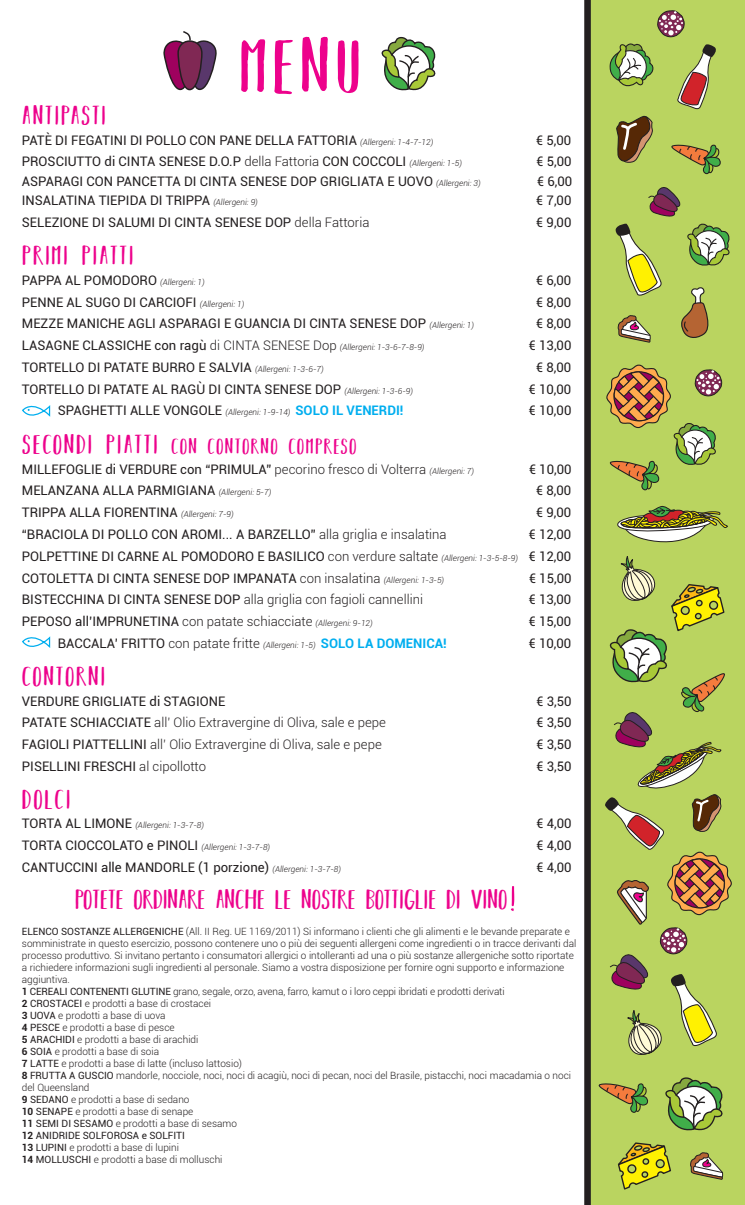
<style>
.page{position:relative;width:745px;height:1205px;background:#fff}
.page>*{position:absolute;margin:0;border:0;box-sizing:border-box;transform-origin:0 0}
.t1{font:70.38px "BEARHUGSBYRATTICSASSIN";color:#ed028c}
.t2{font:24.62px "BEARHUGSBYRATTICSASSIN";color:#ed028c}
.t3{font:24.62px "BEARHUGSBYRATTICSASSIN";letter-spacing:.07em;color:#ed028c}
.t4{font:19.75px "BEARHUGSBYRATTICSASSIN";letter-spacing:.07em;color:#ed028c}
.t5{font:13.12px "Roboto";color:#231f20}
.t6{font:300 13.12px "Roboto";color:#231f20}
.t7{font:300 10px/12px "Roboto";color:#231f20}
.t8{font:10px "Roboto";color:#231f20}
.t9{font:italic 300 8.25px "Roboto";color:#231f20}
.s1{font-weight:300;font-style:italic;font-size:8.25px}
.s2{font-weight:300}
.s3{font-weight:700;color:#00aeef}
.s4{font-size:24.62px}
.s5{font-weight:400}
.s6{font-style:italic;font-size:8.25px}
.s7{font-weight:400;font-style:normal;font-size:13.12px}
.s8{color:#fff}
.s9{font-weight:700}
</style>
<div class="page">
<div style="left:588px;top:2px;width:154px;height:1200px;background:#bad460"></div>
<div style="left:586px;top:0;width:158px;height:1205px;border:5px solid #bad460"></div>
<svg style="left:617px;top:505px;width:111px;height:38px"></svg>
<svg style="left:690px;top:1152px;width:33px;height:28px"></svg>
<svg style="left:598px;top:1083px;width:51px;height:30px"></svg>
<svg style="left:606px;top:364px;width:116px;height:127px"></svg>
<svg style="left:381px;top:36px;width:55px;height:55px"></svg>
<svg style="left:609px;top:10px;width:112px;height:165px"></svg>
<svg style="left:665px;top:1077px;width:58px;height:54px"></svg>
<svg style="left:615px;top:187px;width:115px;height:156px"></svg>
<svg style="left:163px;top:31px;width:54px;height:60px"></svg>
<svg style="left:510px;top:886px;width:4px;height:25px"></svg>
<svg style="left:617px;top:1142px;width:54px;height:48px"></svg>
<svg style="left:605px;top:556px;width:127px;height:499px"></svg>
<div style="left:584px;top:0;width:6px;height:1205px;background:#231f20"></div>
<svg style="left:22px;top:405px;width:29px;height:12px"></svg>
<svg style="left:22px;top:636px;width:29px;height:12px"></svg>
<h1 class="t1" style="left:239px;top:37px;width:124px">MENU</h1>
<p class="t3" style="left:22px;top:105px;width:86px">ANTIPASTI</p>
<p class="t5" style="left:22px;top:131px;width:412px">PATÈ DI FEGATINI DI POLLO CON PANE DELLA FATTORIA <span class="s1">(Allergeni: 1-4-7-12)</span></p>
<p class="t5" style="left:536px;top:131px;width:37px">€ 5,00</p>
<p class="t5" style="left:22px;top:153px;width:441px">PROSCIUTTO di CINTA SENESE D.O.P <span class="s2">della Fattoria</span> CON COCCOLI <span class="s1">(Allergeni: 1-5)</span></p>
<p class="t5" style="left:536px;top:153px;width:37px">€ 5,00</p>
<p class="t5" style="left:22px;top:172px;width:460px">ASPARAGI CON PANCETTA DI CINTA SENESE DOP GRIGLIATA E UOVO <span class="s1">(Allergeni: 3)</span></p>
<p class="t5" style="left:536px;top:172px;width:37px">€ 6,00</p>
<p class="t5" style="left:22px;top:191px;width:237px">INSALATINA TIEPIDA DI TRIPPA <span class="s1">(Allergeni: 9)</span></p>
<p class="t5" style="left:536px;top:191px;width:37px">€ 7,00</p>
<p class="t5" style="left:22px;top:213px;width:349px">SELEZIONE DI SALUMI DI CINTA SENESE DOP <span class="s2">della Fattoria</span></p>
<p class="t5" style="left:536px;top:213px;width:37px">€ 9,00</p>
<p class="t3" style="left:22px;top:245px;width:113px">PRIMI PIATTI</p>
<p class="t5" style="left:22px;top:271px;width:184px">PAPPA AL POMODORO <span class="s1">(Allergeni: 1)</span></p>
<p class="t5" style="left:535px;top:271px;width:37px">€ 6,00</p>
<p class="t5" style="left:22px;top:293px;width:224px">PENNE AL SUGO DI CARCIOFI <span class="s1">(Allergeni: 1)</span></p>
<p class="t5" style="left:535px;top:293px;width:37px">€ 8,00</p>
<p class="t5" style="left:22px;top:314px;width:453px">MEZZE MANICHE AGLI ASPARAGI E GUANCIA DI CINTA SENESE DOP <span class="s1">(Allergeni: 1)</span></p>
<p class="t5" style="left:536px;top:314px;width:37px">€ 8,00</p>
<p class="t5" style="left:22px;top:336px;width:404px">LASAGNE CLASSICHE con ragù <span class="s2">di CINTA SENESE Dop</span> <span class="s1">(Allergeni: 1-3-6-7-8-9)</span></p>
<p class="t5" style="left:528px;top:336px;width:44px">€ 13,00</p>
<p class="t5" style="left:22px;top:358px;width:303px">TORTELLO DI PATATE BURRO E SALVIA <span class="s1">(Allergeni: 1-3-6-7)</span></p>
<p class="t5" style="left:536px;top:358px;width:37px">€ 8,00</p>
<p class="t5" style="left:22px;top:380px;width:392px">TORTELLO DI PATATE AL RAGÙ DI CINTA SENESE DOP <span class="s1">(Allergeni: 1-3-6-9)</span></p>
<p class="t5" style="left:528px;top:380px;width:44px">€ 10,00</p>
<p class="t5" style="left:58px;top:402px;width:347px">SPAGHETTI ALLE VONGOLE <span class="s1">(Allergeni: 1-9-14)</span> <span class="s3">SOLO IL VENERDI!</span></p>
<p class="t5" style="left:528px;top:402px;width:44px">€ 10,00</p>
<p class="t4" style="left:22px;top:438px;width:336px"><span class="s4">SECONDI PIATTI</span> CON CONTORNO COMPRESO</p>
<p class="t5" style="left:22px;top:460px;width:453px">MILLEFOGLIE di VERDURE con “PRIMULA” <span class="s2">pecorino fresco di Volterra</span> <span class="s1">(Allergeni: 7)</span></p>
<p class="t5" style="left:528px;top:460px;width:44px">€ 10,00</p>
<p class="t5" style="left:22px;top:481px;width:251px">MELANZANA ALLA PARMIGIANA <span class="s1">(Allergeni: 5-7)</span></p>
<p class="t5" style="left:536px;top:481px;width:37px">€ 8,00</p>
<p class="t5" style="left:22px;top:503px;width:213px">TRIPPA ALLA FIORENTINA <span class="s1">(Allergeni: 7-9)</span></p>
<p class="t5" style="left:536px;top:503px;width:37px">€ 9,00</p>
<p class="t5" style="left:22px;top:525px;width:426px">“BRACIOLA DI POLLO CON AROMI... A BARZELLO” <span class="s2">alla griglia e insalatina</span></p>
<p class="t5" style="left:528px;top:525px;width:44px">€ 12,00</p>
<p class="t5" style="left:22px;top:547px;width:550px">POLPETTINE DI CARNE AL POMODORO E BASILICO <span class="s2">con verdure saltate</span> <span class="s1">(Allergeni: 1-3-5-8-9)</span> € 12,00</p>
<p class="t5" style="left:22px;top:569px;width:423px">COTOLETTA DI CINTA SENESE DOP IMPANATA <span class="s2">con insalatina</span> <span class="s1">(Allergeni: 1-3-5)</span></p>
<p class="t5" style="left:528px;top:569px;width:44px">€ 15,00</p>
<p class="t6" style="left:22px;top:590px;width:402px"><span class="s5">BISTECCHINA DI CINTA SENESE DOP</span> alla griglia con fagioli cannellini</p>
<p class="t5" style="left:528px;top:590px;width:44px">€ 13,00</p>
<p class="t5" style="left:22px;top:612px;width:352px">PEPOSO all’IMPRUNETINA <span class="s2">con patate schiacciate</span> <span class="s1">(Allergeni: 9-12)</span></p>
<p class="t5" style="left:528px;top:612px;width:44px">€ 15,00</p>
<p class="t6" style="left:58px;top:634px;width:390px"><span class="s5">BACCALA’ FRITTO</span> con patate fritte <span class="s6">(Allergeni: 1-5)</span> <span class="s3">SOLO LA DOMENICA!</span></p>
<p class="t5" style="left:528px;top:634px;width:44px">€ 10,00</p>
<p class="t3" style="left:22px;top:666px;width:85px">CONTORNI</p>
<p class="t5" style="left:22px;top:691px;width:205px">VERDURE GRIGLIATE di STAGIONE</p>
<p class="t5" style="left:536px;top:691px;width:37px">€ 3,50</p>
<p class="t6" style="left:22px;top:713px;width:365px"><span class="s5">PATATE SCHIACCIATE</span> all’ Olio Extravergine di Oliva, sale e pepe</p>
<p class="t5" style="left:536px;top:713px;width:37px">€ 3,50</p>
<p class="t6" style="left:22px;top:735px;width:361px"><span class="s5">FAGIOLI PIATTELLINI</span> all’ Olio Extravergine di Oliva, sale e pepe</p>
<p class="t5" style="left:536px;top:735px;width:37px">€ 3,50</p>
<p class="t5" style="left:22px;top:757px;width:186px">PISELLINI FRESCHI <span class="s2">al cipollotto</span></p>
<p class="t5" style="left:536px;top:757px;width:37px">€ 3,50</p>
<p class="t2" style="left:22px;top:789px;width:50px">DOLCI</p>
<p class="t9" style="left:22px;top:820px;width:183px"><span class="s7">TORTA AL LIMONE</span> (Allergeni: 1-3-7-8)</p>
<p class="t5" style="left:536px;top:814px;width:37px">€ 4,00</p>
<p class="t5" style="left:22px;top:836px;width:249px">TORTA CIOCCOLATO e PINOLI <span class="s1">(Allergeni: 1-3-7-8)</span></p>
<p class="t5" style="left:536px;top:836px;width:37px">€ 4,00</p>
<p class="t5" style="left:22px;top:858px;width:320px">CANTUCCINI alle MANDORLE (1 porzione) <span class="s1">(Allergeni: 1-3-7-8)</span></p>
<p class="t5" style="left:536px;top:858px;width:37px">€ 4,00</p>
<p class="t2" style="left:75px;top:889px;width:452px">POTETE ORDINARE ANCHE LE NOSTRE BOTTIGLIE DI VINO<span class="s8">AA</span></p>
<p class="t7" style="left:22px;top:925px;width:555px"><span class="s5">ELENCO SOSTANZE ALLERGENICHE</span> (All. II Reg. UE 1169/2011) Si informano i clienti che gli alimenti e le bevande preparate e somministrate in questo esercizio, possono contenere uno o più dei seguenti allergeni come ingredienti o in tracce derivanti dal processo produttivo. Si invitano pertanto i consumatori allergici o intolleranti ad una o più sostanze allergeniche sotto riportate a richiedere informazioni sugli ingredienti al personale. Siamo a vostra disposizione per fornire ogni supporto e informazione aggiuntiva.</p>
<p class="t7" style="left:22px;top:985px;width:484px"><span class="s9">1</span> <span class="s5">CEREALI CONTENENTI GLUTINE</span> grano, segale, orzo, avena, farro, kamut o i loro ceppi ibridati e prodotti derivati</p>
<p class="t7" style="left:22px;top:997px;width:191px"><span class="s9">2</span> <span class="s5">CROSTACEI</span> e prodotti a base di crostacei</p>
<p class="t7" style="left:22px;top:1009px;width:145px"><span class="s9">3</span> <span class="s5">UOVA</span> e prodotti a base di uova</p>
<p class="t7" style="left:22px;top:1021px;width:154px"><span class="s9">4</span> <span class="s5">PESCE</span> e prodotti a base di pesce</p>
<p class="t7" style="left:22px;top:1033px;width:178px"><span class="s9">5</span> <span class="s5">ARACHIDI</span> e prodotti a base di arachidi</p>
<p class="t7" style="left:22px;top:1045px;width:139px"><span class="s9">6</span> <span class="s5">SOIA</span> e prodotti a base di soia</p>
<p class="t7" style="left:22px;top:1057px;width:221px"><span class="s9">7</span> <span class="s5">LATTE</span> e prodotti a base di latte (incluso lattosio)</p>
<p class="t7" style="left:22px;top:1069px;width:550px"><span class="s9">8</span> <span class="s5">FRUTTA A GUSCIO</span> mandorle, nocciole, noci, noci di acagiù, noci di pecan, noci del Brasile, pistacchi, noci macadamia o noci del Queensland</p>
<p class="t7" style="left:22px;top:1093px;width:169px"><span class="s9">9</span> <span class="s5">SEDANO</span> e prodotti a base di sedano</p>
<p class="t7" style="left:22px;top:1105px;width:173px"><span class="s9">10</span> <span class="s5">SENAPE</span> e prodotti a base di senape</p>
<p class="t7" style="left:22px;top:1117px;width:216px"><span class="s9">11</span> <span class="s5">SEMI DI SESAMO</span> e prodotti a base di sesamo</p>
<p class="t8" style="left:22px;top:1129px;width:164px"><span class="s9">12</span> ANIDRIDE SOLFOROSA e SOLFITI</p>
<p class="t7" style="left:22px;top:1141px;width:158px"><span class="s9">13</span> <span class="s5">LUPINI</span> e prodotti a base di lupini</p>
<p class="t7" style="left:22px;top:1153px;width:202px"><span class="s9">14</span> <span class="s5">MOLLUSCHI</span> e prodotti a base di molluschi</p>
</div>
